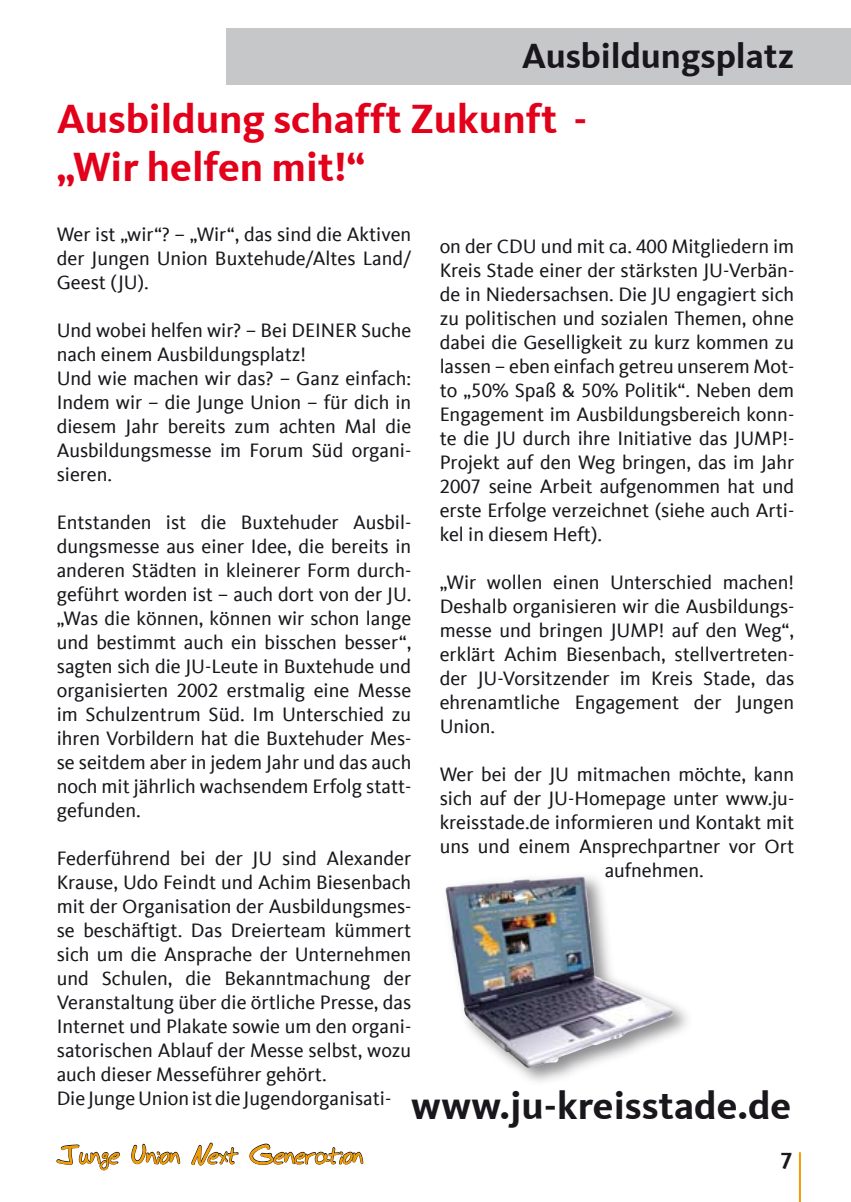
<style>
.page{position:relative;width:851px;height:1202px;background:#fff}
.page>*{position:absolute;margin:0;border:0;box-sizing:border-box;transform-origin:0 0}
.t1{font:700 42px/48px "CDU Kievit Tab";color:#e2001a}
.t2{font:700 40px "CDU Kievit Tab";color:#1a171c}
.t3{font:700 36px "CDU Kievit Tab";color:#1a171c}
.t4{font:700 24px "Bud Hand";color:#f49b00}
.t5{font:20px/24px "CDU Kievit Tab";color:#1a171c;text-align:justify}
</style>
<div class="page">
<svg style="left:56px;top:1144px;width:64px;height:27px"></svg>
<svg style="left:131px;top:1143px;width:50px;height:22px"></svg>
<svg style="left:191px;top:1142px;width:48px;height:24px"></svg>
<svg style="left:249px;top:1143px;width:114px;height:22px"></svg>
<hr style="left:798px;top:1152px;width:2px;height:50px;background:#f49b00">
<div style="left:227px;top:28px;width:623px;height:57px;background:#c6c7c9"></div>
<div style="left:439px;top:868px;width:256px;height:221px;background:#1a171c;opacity:.5"></div>
<img style="left:445px;top:876px;width:229px;height:192px">
<h3 class="t3" style="left:521px;top:34px;width:274px">Ausbildungsplatz</h3>
<h1 class="t1" style="left:57px;top:95px;width:532px">Ausbildung schafft Zukunft - „Wir helfen mit!“</h1>
<p class="t5" style="left:57px;top:223px;width:356px">Wer ist „wir“? – „Wir“, das sind die Aktiven der Jungen Union Buxtehude/Altes Land/ Geest (JU).</p>
<p class="t5" style="left:57px;top:319px;width:356px;text-align:left">Und wobei helfen wir? – Bei DEINER Suche nach einem Ausbildungsplatz!<br>Und wie machen wir das? – Ganz einfach:<br>Indem wir – die Junge Union – für dich in diesem Jahr bereits zum achten Mal die<br>Ausbildungsmesse im Forum Süd organi&shy;sieren.</p>
<p class="t5" style="left:57px;top:511px;width:356px">Entstanden ist die Buxtehuder Ausbil&shy;dungsmesse aus einer Idee, die bereits in anderen Städten in kleinerer Form durch&shy;geführt worden ist – auch dort von der JU. „Was die können, können wir schon lange und bestimmt auch ein bisschen besser“, sagten sich die JU-Leute in Buxtehude und organisierten 2002 erstmalig eine Messe im Schulzentrum Süd. Im Unterschied zu ihren Vorbildern hat die Buxtehuder Mes&shy;se seitdem aber in jedem Jahr und das auch noch mit jährlich wachsendem Erfolg statt&shy;gefunden.</p>
<p class="t5" style="left:57px;top:847px;width:356px;text-align:left">Federführend bei der JU sind Alexander Krause, Udo Feindt und Achim Biesenbach mit der Organisation der Ausbildungsmes&shy;se beschäftigt. Das Dreierteam kümmert sich um die Ansprache der Unternehmen und Schulen, die Bekanntmachung der Veranstaltung über die örtliche Presse, das Internet und Plakate sowie um den organi&shy;satorischen Ablauf der Messe selbst, wozu auch dieser Messeführer gehört.<br>Die Junge Union ist die Jugendorganisati-</p>
<p class="t5" style="left:439px;top:234px;width:356px">on der CDU und mit ca. 400 Mitgliedern im Kreis Stade einer der stärksten JU-Verbän&shy;de in Niedersachsen. Die JU engagiert sich zu politischen und sozialen Themen, ohne dabei die Geselligkeit zu kurz kommen zu lassen – eben einfach getreu unserem Mot&shy;to „50% Spaß &amp; 50% Politik“. Neben dem Engagement im Ausbildungsbereich konn&shy;te die JU durch ihre Initiative das JUMP!- Projekt auf den Weg bringen, das im Jahr 2007 seine Arbeit aufgenommen hat und erste Erfolge verzeichnet (siehe auch Arti&shy;kel in diesem Heft).</p>
<p class="t5" style="left:439px;top:570px;width:356px">„Wir wollen einen Unterschied machen!<br>Deshalb organisieren wir die Ausbildungs&shy;messe und bringen JUMP! auf den Weg“, erklärt Achim Biesenbach, stellvertreten&shy;der JU-Vorsitzender im Kreis Stade, das ehrenamtliche Engagement der Jungen Union.</p>
<p class="t5" style="left:439px;top:762px;width:356px">Wer bei der JU mitmachen möchte, kann</p>
<p class="t5" style="left:439px;top:786px;width:356px">sich auf der JU-Homepage unter www.ju-</p>
<p class="t5" style="left:439px;top:810px;width:356px">kreisstade.de informieren und Kontakt mit</p>
<p class="t5" style="left:439px;top:834px;width:356px">uns und einem Ansprechpartner vor Ort</p>
<p class="t5" style="left:604px;top:858px;width:100px">aufnehmen.</p>
<h2 class="t2" style="left:411px;top:1082px;width:381px">www.ju-kreisstade.de</h2>
<p class="t4" style="left:57px;top:1142px;width:307px">Junge Union Next Generation</p>
</div>
